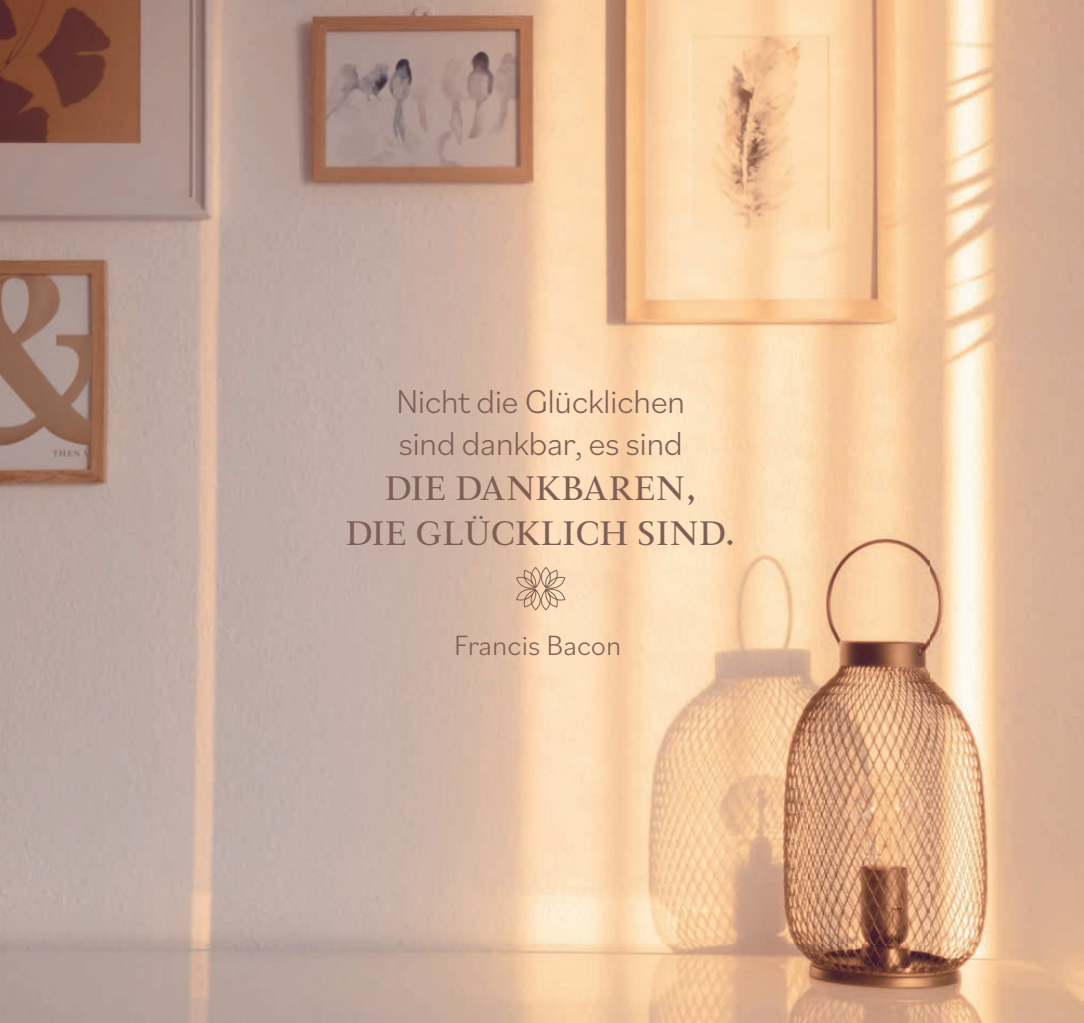
<style>
.page{position:relative;width:1084px;height:1023px;background:#fff}
.page>*{position:absolute;margin:0;border:0;box-sizing:border-box;transform-origin:0 0}
.t1{font:300 34.65px/41.6px "Bilo";letter-spacing:-.02em;color:#7e5f55}
.t2{font:500 33.75px/45px "Magneta";letter-spacing:.02em;color:#7e5f55;text-align:center}
.t3{font:300 29.25px "Bilo";color:#7e5f55}
</style>
<div class="page">
<img style="left:0;top:0;width:1084px;height:1023px">
<svg style="left:516px;top:567px;width:50px;height:44px"></svg>
<p class="t1" style="left:396px;top:379px;width:291px">Nicht die Glücklichen sind dankbar, es sind</p>
<p class="t2" style="left:346px;top:465px;width:392px">DIE DANKBAREN,<br>DIE GLÜCKLICH SIND.</p>
<p class="t3" style="left:454px;top:625px;width:169px">Francis Bacon</p>
</div>
